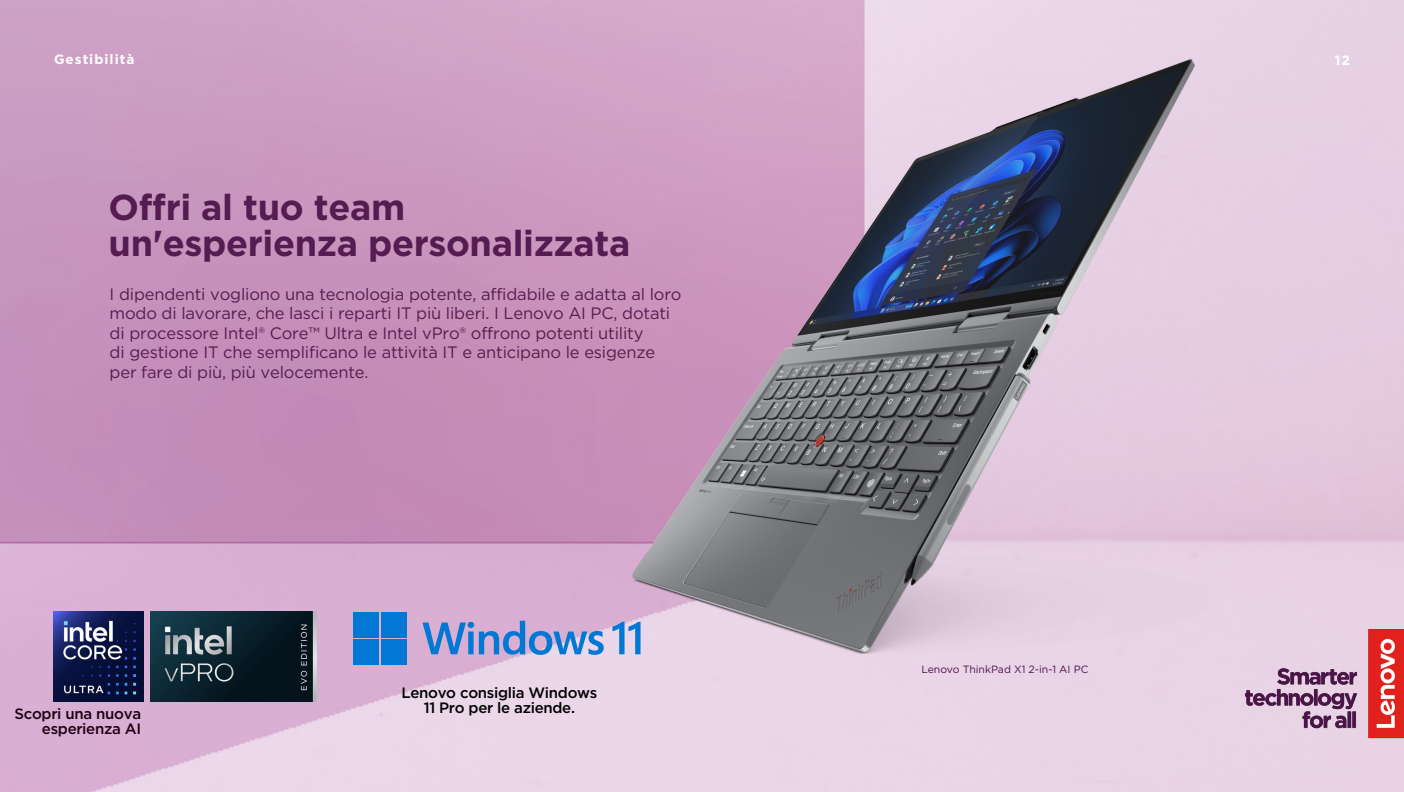
<style>
.page{position:relative;width:1404px;height:792px;background:#fff}
.page>*{position:absolute;margin:0;border:0;box-sizing:border-box;transform-origin:0 0}
.t1{font:700 36px/36px "Gotham";letter-spacing:-.01em;color:#551c51}
.t2{font:16.5px/19.5px "Gotham";letter-spacing:-.01em;color:#551c51}
.t3{font:500 15px/15px "Gotham";letter-spacing:-.02em;color:#000;text-align:center}
.t4{font:500 15px/15px "Gotham";letter-spacing:-.02em;color:#1e0013;text-align:right}
.t5{font:700 13.5px "Gotham";letter-spacing:.075em;color:#fff}
.t6{font:10.5px "Gotham";color:#4d144a}
</style>
<div class="page">
<img style="left:0;top:0;width:1404px;height:792px">
<img style="left:553px;top:46px;width:716px;height:618px">
<img style="left:54px;top:612px;width:90px;height:90px">
<div style="left:354px;top:612px;width:25px;height:25px;background:#0078d4"></div>
<div style="left:381px;top:612px;width:26px;height:25px;background:#0078d4"></div>
<div style="left:354px;top:639px;width:25px;height:26px;background:#0078d4"></div>
<div style="left:381px;top:639px;width:26px;height:26px;background:#0078d4"></div>
<svg style="left:422px;top:620px;width:182px;height:35px;background:#8a9dd4"></svg>
<svg style="left:612px;top:622px;width:29px;height:32px"></svg>
<img style="left:151px;top:612px;width:166px;height:89px">
<img style="left:1227px;top:612px;width:177px;height:144px">
<p class="t5" style="left:54px;top:51px;width:82px">Gestibilità</p>
<p class="t5" style="left:1335px;top:52px;width:17px">12</p>
<p class="t1" style="left:109px;top:189px;width:523px">Offri al tuo team un'esperienza personalizzata</p>
<p class="t2" style="left:110px;top:284px;width:573px">I dipendenti vogliono una tecnologia potente, affidabile e adatta al loro modo di lavorare, che lasci i reparti IT più liberi. I Lenovo AI PC, dotati di processore Intel® Core™ Ultra e Intel vPro® offrono potenti utility<br>di gestione IT che semplificano le attività IT e anticipano le esigenze per fare di più, più velocemente.</p>
<p class="t4" style="left:15px;top:706px;width:128px">Scopri una nuova esperienza AI</p>
<p class="t3" style="left:401px;top:684px;width:198px">Lenovo consiglia Windows<br>11 Pro per le aziende.</p>
<p class="t6" style="left:921px;top:663px;width:169px">Lenovo ThinkPad X1 2-in-1 AI PC</p>
</div>
